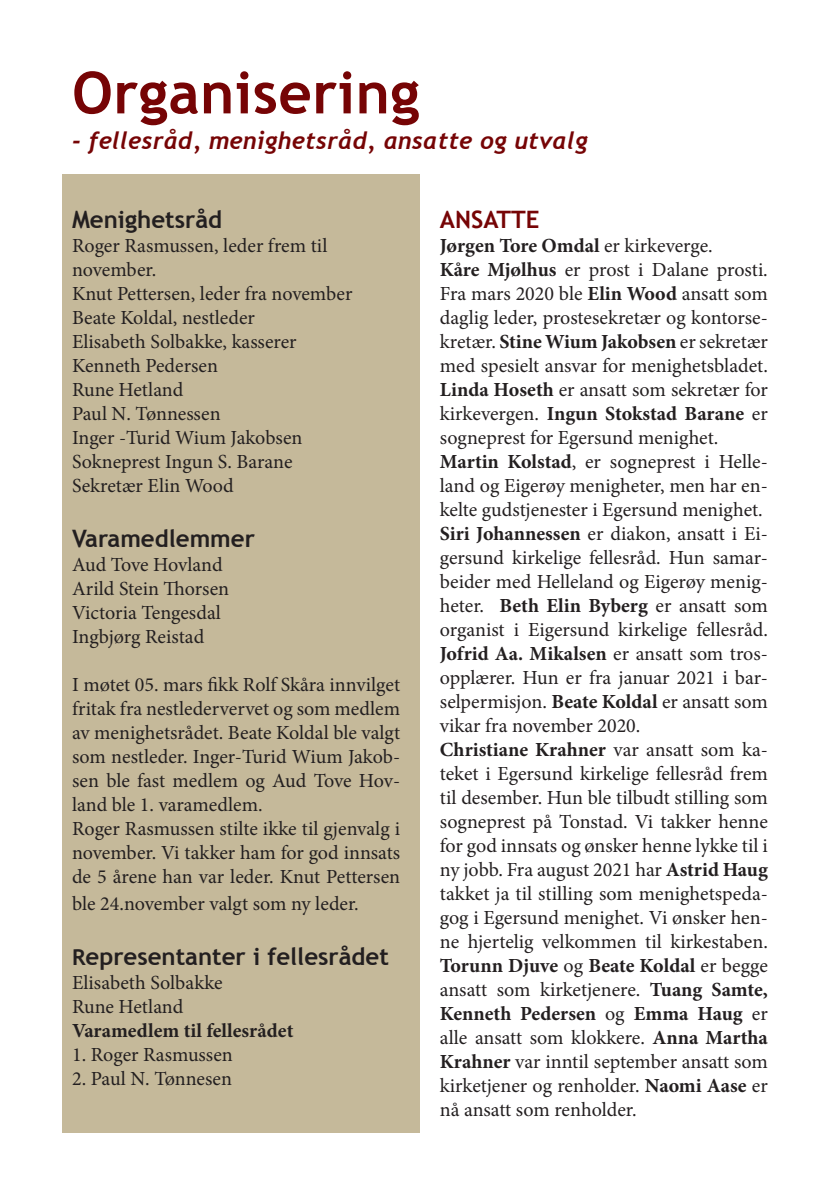
<style>
.page{position:relative;width:840px;height:1191px;background:#fff}
.page>*{position:absolute;margin:0;border:0;box-sizing:border-box;transform-origin:0 0}
.t1{font:700 58px "Trebuchet MS";letter-spacing:.01em;color:#760405}
.t2{font:700 24px "Trebuchet MS";color:#231f20}
.t3{font:italic 700 24px "Trebuchet";letter-spacing:.01em;color:#760405}
.t4{font:700 24px "Trebuchet MS";color:#760405}
.t5{font:20px/24px "Minion Pro";color:#231f20;text-align:justify}
.t6{font:700 20px "Minion Pro";color:#231f20}
.s1{font-size:22px}
.s2{font-weight:400}
.s3{font-weight:700}
</style>
<div class="page">
<div style="left:62px;top:174px;width:358px;height:958px;background:#c5b99a"></div>
<p class="t1" style="left:72px;top:57px;width:349px">Organisering</p>
<p class="t3" style="left:72px;top:126px;width:517px">- fellesråd, menighetsråd, ansatte og utvalg</p>
<p class="t2" style="left:72px;top:204px;width:151px">Menighetsråd</p>
<p class="t5" style="left:72px;top:234px;width:257px">Roger Rasmussen, leder frem til</p>
<p class="t5" style="left:72px;top:258px;width:86px">november.</p>
<p class="t5" style="left:72px;top:282px;width:282px">Knut Pettersen, leder fra november</p>
<p class="t5" style="left:72px;top:306px;width:184px">Beate Koldal, nestleder</p>
<p class="t5" style="left:72px;top:330px;width:226px">Elisabeth Solbakke, kasserer</p>
<p class="t5" style="left:72px;top:354px;width:147px">Kenneth Pedersen</p>
<p class="t5" style="left:72px;top:378px;width:113px">Rune Hetland</p>
<p class="t5" style="left:72px;top:402px;width:150px">Paul N. Tønnessen</p>
<p class="t5" style="left:72px;top:426px;width:232px">Inger -Turid Wium Jakobsen</p>
<p class="t5" style="left:72px;top:450px;width:222px">Sokneprest Ingun S. Barane</p>
<p class="t5" style="left:72px;top:474px;width:163px">Sekretær Elin Wood</p>
<p class="t2" style="left:72px;top:524px;width:184px">Varamedlemmer</p>
<p class="t5" style="left:72px;top:553px;width:152px">Aud Tove Hovland</p>
<p class="t5" style="left:72px;top:577px;width:158px">Arild Stein Thorsen</p>
<p class="t5" style="left:72px;top:601px;width:150px">Victoria Tengesdal</p>
<p class="t5" style="left:72px;top:625px;width:134px">Ingbjørg Reistad</p>
<p class="t5" style="left:72px;top:673px;width:329px">I møtet 05. mars fikk Rolf Skåra innvilget fritak fra nestledervervet og som medlem av menighetsrådet. Beate Koldal ble valgt som nestleder. Inger-Turid Wium Jakob&shy;sen ble fast medlem og Aud Tove Hov&shy;land ble 1. varamedlem.</p>
<p class="t5" style="left:72px;top:817px;width:329px">Roger Rasmussen stilte ikke til gjenvalg i november. Vi takker ham for god innsats de 5 årene han var leder. Knut Pettersen</p>
<p class="t5" style="left:72px;top:891px;width:288px">ble 24.november valgt som ny leder.</p>
<p class="t2" style="left:72px;top:941px;width:318px"><span class="s1">R</span>epresentanter i fellesrådet</p>
<p class="t5" style="left:72px;top:970px;width:152px">Elisabeth Solbakke</p>
<p class="t5" style="left:72px;top:994px;width:113px">Rune Hetland</p>
<p class="t6" style="left:72px;top:1016px;width:223px">Varamedlem til fellesrådet</p>
<p class="t5" style="left:72px;top:1042px;width:162px">1. Roger Rasmussen</p>
<p class="t5" style="left:72px;top:1066px;width:161px">2. Paul N. Tønnesen</p>
<p class="t4" style="left:439px;top:204px;width:101px">ANSATTE</p>
<p class="t6" style="left:439px;top:231px;width:274px">Jørgen Tore Omdal <span class="s2">er kirkeverge.</span></p>
<p class="t5" style="left:439px;top:258px;width:329px"><span class="s3">Kåre Mjølhus</span> er prost i Dalane prosti.<br>Fra mars 2020 ble <span class="s3">Elin Wood</span> ansatt som daglig leder, prostesekretær og kontorse&shy;kretær. <span class="s3">Stine Wium Jakobsen</span> er sekretær med spesielt ansvar for menighetsbladet.<br><span class="s3">Linda Hoseth</span> er ansatt som sekretær for kirkevergen. <span class="s3">Ingun Stokstad Barane</span> er sogneprest for Egersund menighet.</p>
<p class="t5" style="left:439px;top:450px;width:329px"><span class="s3">Martin Kolstad</span>, er sogneprest i Helle&shy;land og Eigerøy menigheter, men har en&shy;kelte gudstjenester i Egersund menighet.</p>
<p class="t5" style="left:439px;top:522px;width:329px"><span class="s3">Siri Johannessen</span> er diakon, ansatt i Ei&shy;gersund kirkelige fellesråd. Hun samar&shy;beider med Helleland og Eigerøy menig&shy;heter. <span class="s3">Beth Elin Byberg</span> er ansatt som organist i Eigersund kirkelige fellesråd.<br><span class="s3">Jofrid Aa. Mikalsen</span> er ansatt som tros&shy;opplærer. Hun er fra januar 2021 i bar&shy;selpermisjon. <span class="s3">Beate Koldal</span> er ansatt som vikar fra november 2020.</p>
<p class="t5" style="left:439px;top:738px;width:329px"><span class="s3">Christiane Krahner</span> var ansatt som ka&shy;teket i Egersund kirkelige fellesråd frem til desember. Hun ble tilbudt stilling som sogneprest på Tonstad. Vi takker henne for god innsats og ønsker henne lykke til i ny jobb. Fra august 2021 har <span class="s3">Astrid Haug </span>takket ja til stilling som menighetspeda&shy;gog i Egersund menighet. Vi ønsker hen&shy;ne hjertelig velkommen til kirkestaben.<br><span class="s3">Torunn Djuve</span> og <span class="s3">Beate Koldal</span> er begge ansatt som kirketjenere. <span class="s3">Tuang Samte, Kenneth Pedersen</span> og <span class="s3">Emma Haug</span> er alle ansatt som klokkere. <span class="s3">Anna Martha Krahner</span> var inntil september ansatt som kirketjener og renholder. <span class="s3">Naomi Aase</span> er nå ansatt som renholder.</p>
</div>
